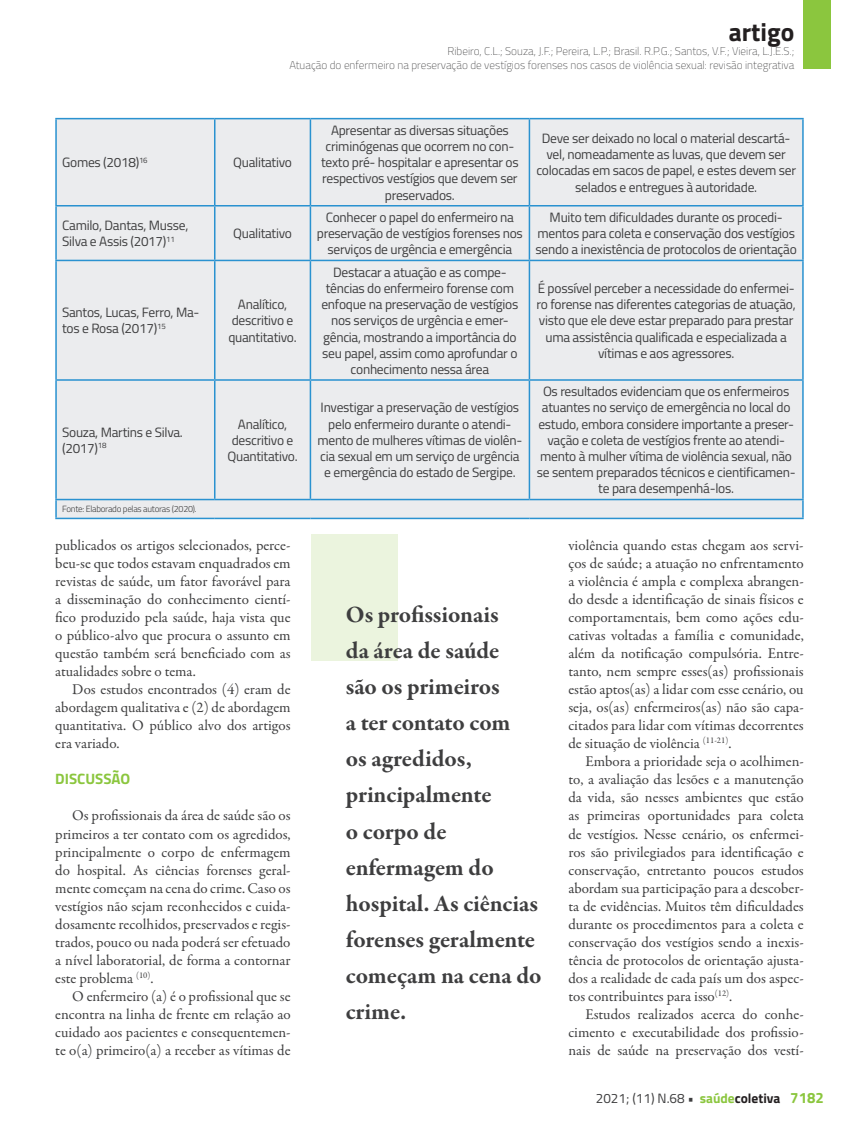
<style>
.page{position:relative;width:859px;height:1132px;background:#fff}
.page>*{position:absolute;margin:0;border:0;box-sizing:border-box;transform-origin:0 0}
.t1{font:700 25.5px "Titillium";color:#231f20}
.t2{font:700 24px/36px "Garamond Premr Pro";letter-spacing:-.005em;color:#3e3e3f}
.t3{font:15px/18px "Garamond Premr Pro";color:#3e3e3f;text-align:justify}
.t4{font:700 15px "Titillium";color:#8bc63e}
.t5{font:13.5px/16.2px "Titillium";letter-spacing:-.02em;color:#3e3e3f;text-align:center}
.t6{font:100 11.25px/13.5px "Titillium";color:#3e3e3f;text-align:right}
.t7{font:300 9px "Titillium";letter-spacing:-.03em;color:#3e3e3f}
.s1{font-weight:700}
.s2{font-weight:700;color:#8bc63e}
.s3{font-weight:700;color:#231f20}
.s4{font-weight:700;font-size:15px;color:#8bc63e}
</style>
<div class="page">
<div style="left:804px;top:0;width:27px;height:69px;background:#8bc63e"></div>
<div style="left:57px;top:119px;width:745px;height:398px;background:#ebecee"></div>
<hr style="left:55px;top:119px;width:2px;height:86px;background:#2a92d0">
<hr style="left:214px;top:119px;width:1px;height:86px;background:#2a92d0">
<hr style="left:310px;top:119px;width:1px;height:86px;background:#2a92d0">
<hr style="left:529px;top:119px;width:1px;height:86px;background:#2a92d0">
<hr style="left:802px;top:119px;width:2px;height:86px;background:#2a92d0">
<hr style="left:55px;top:206px;width:2px;height:53px;background:#2a92d0">
<hr style="left:214px;top:206px;width:1px;height:53px;background:#2a92d0">
<hr style="left:310px;top:206px;width:1px;height:53px;background:#2a92d0">
<hr style="left:529px;top:206px;width:1px;height:53px;background:#2a92d0">
<hr style="left:802px;top:206px;width:2px;height:53px;background:#2a92d0">
<hr style="left:55px;top:261px;width:2px;height:118px;background:#2a92d0">
<hr style="left:214px;top:261px;width:1px;height:118px;background:#2a92d0">
<hr style="left:310px;top:261px;width:1px;height:118px;background:#2a92d0">
<hr style="left:529px;top:261px;width:1px;height:118px;background:#2a92d0">
<hr style="left:802px;top:261px;width:2px;height:118px;background:#2a92d0">
<hr style="left:55px;top:380px;width:2px;height:118px;background:#2a92d0">
<hr style="left:214px;top:380px;width:1px;height:118px;background:#2a92d0">
<hr style="left:310px;top:380px;width:1px;height:118px;background:#2a92d0">
<hr style="left:529px;top:380px;width:1px;height:118px;background:#2a92d0">
<hr style="left:802px;top:380px;width:2px;height:118px;background:#2a92d0">
<svg style="left:55px;top:500px;width:2px;height:17px"></svg>
<svg style="left:802px;top:500px;width:2px;height:17px"></svg>
<hr style="left:55px;top:118px;width:160px;height:1px;background:#2a92d0">
<hr style="left:215px;top:118px;width:95px;height:1px;background:#2a92d0">
<hr style="left:310px;top:118px;width:219px;height:1px;background:#2a92d0">
<hr style="left:529px;top:118px;width:275px;height:1px;background:#2a92d0">
<hr style="left:55px;top:205px;width:160px;height:1px;background:#2a92d0">
<hr style="left:215px;top:205px;width:95px;height:1px;background:#2a92d0">
<hr style="left:310px;top:205px;width:219px;height:1px;background:#2a92d0">
<hr style="left:529px;top:205px;width:275px;height:1px;background:#2a92d0">
<hr style="left:55px;top:259px;width:160px;height:2px;background:#2a92d0">
<hr style="left:215px;top:259px;width:95px;height:2px;background:#2a92d0">
<hr style="left:310px;top:259px;width:219px;height:2px;background:#2a92d0">
<hr style="left:529px;top:259px;width:275px;height:2px;background:#2a92d0">
<hr style="left:55px;top:379px;width:160px;height:1px;background:#2a92d0">
<hr style="left:215px;top:379px;width:95px;height:1px;background:#2a92d0">
<hr style="left:310px;top:379px;width:219px;height:1px;background:#2a92d0">
<hr style="left:529px;top:379px;width:275px;height:1px;background:#2a92d0">
<hr style="left:55px;top:498px;width:160px;height:2px;background:#2a92d0">
<hr style="left:215px;top:498px;width:95px;height:2px;background:#2a92d0">
<hr style="left:310px;top:498px;width:219px;height:2px;background:#2a92d0">
<hr style="left:529px;top:498px;width:275px;height:2px;background:#2a92d0">
<hr style="left:55px;top:517px;width:160px;height:2px;background:#2a92d0">
<hr style="left:215px;top:517px;width:95px;height:2px;background:#2a92d0">
<hr style="left:310px;top:517px;width:219px;height:2px;background:#2a92d0">
<hr style="left:529px;top:517px;width:275px;height:2px;background:#2a92d0">
<div style="left:312px;top:534px;width:86px;height:126px;background:#ebf4de"></div>
<h1 class="t1" style="left:729px;top:12px;width:67px">artigo</h1>
<p class="t6" style="left:289px;top:44px;width:506px">Ribeiro, C.L.; Souza, J.F.; Pereira, L.P.; Brasil. R.P.G.; Santos, V.F.; Vieira, L.J.E.S.;<br>Atuação do enfermeiro na preservação de vestígios forenses nos casos de violência sexual: revisão integrativa</p>
<p class="t5" style="left:62px;top:154px;width:87px">Gomes (2018)<sup>16</sup></p>
<p class="t5" style="left:233px;top:154px;width:60px">Qualitativo</p>
<p class="t5" style="left:62px;top:216px;width:128px;text-align:left">Camilo, Dantas, Musse,<br>Silva e Assis (2017)<sup>11</sup></p>
<p class="t5" style="left:233px;top:224px;width:60px">Qualitativo</p>
<p class="t5" style="left:62px;top:303px;width:139px;text-align:left">Santos, Lucas, Ferro, Ma&shy;tos e Rosa (2017)<sup>15</sup></p>
<p class="t5" style="left:228px;top:295px;width:70px">Analítico, descritivo e quantitativo.</p>
<p class="t5" style="left:62px;top:423px;width:122px;text-align:left">Souza, Martins e Silva. (2017)<sup>18</sup></p>
<p class="t5" style="left:227px;top:415px;width:72px">Analítico, descritivo e<br>Quantitativo.</p>
<p class="t7" style="left:62px;top:502px;width:136px">Fonte: Elaborado pelas autoras (2020).</p>
<p class="t3" style="left:55px;top:536px;width:237px">publicados os artigos selecionados, perce&shy;beu-se que todos estavam enquadrados em revistas de saúde, um fator favorável para a disseminação do conhecimento cientí&shy;fico produzido pela saúde, haja vista que o público-alvo que procura o assunto em questão também será beneficiado com as atualidades sobre o tema.</p>
<p class="t3" style="left:55px;top:680px;width:237px;text-indent:17px">Dos estudos encontrados (4) eram de abordagem qualitativa e (2) de abordagem quantitativa. O público alvo dos artigos era variado.</p>
<p class="t4" style="left:55px;top:767px;width:76px">DISCUSSÃO</p>
<p class="t3" style="left:55px;top:806px;width:237px;text-indent:17px">Os profissionais da área de saúde são os primeiros a ter contato com os agredidos, principalmente o corpo de enfermagem do hospital. As ciências forenses geral&shy;mente começam na cena do crime. Caso os vestígios não sejam reconhecidos e cuida&shy;dosamente recolhidos, preservados e regis&shy;trados, pouco ou nada poderá ser efetuado a nível laboratorial, de forma a contornar este problema <sup>(10)</sup>.</p>
<p class="t3" style="left:55px;top:986px;width:237px;text-indent:17px">O enfermeiro (a) é o profissional que se encontra na linha de frente em relação ao cuidado aos pacientes e consequentemen&shy;te o(a) primeiro(a) a receber as vítimas de</p>
<p class="t5" style="left:321px;top:121px;width:199px">Apresentar as diversas situações criminógenas que ocorrem no con&shy;texto pré- hospitalar e apresentar os respectivos vestígios que devem ser preservados.</p>
<p class="t5" style="left:536px;top:129px;width:261px">Deve ser deixado no local o material descartá&shy;vel, nomeadamente as luvas, que devem ser colocadas em sacos de papel, e estes devem ser selados e entregues à autoridade.</p>
<p class="t5" style="left:317px;top:208px;width:207px">Conhecer o papel do enfermeiro na preservação de vestígios forenses nos serviços de urgência e emergência</p>
<p class="t5" style="left:535px;top:208px;width:263px">Muito tem dificuldades durante os procedi&shy;mentos para coleta e conservação dos vestígios sendo a inexistência de protocolos de orientação</p>
<p class="t5" style="left:321px;top:263px;width:198px">Destacar a atuação e as compe&shy;tências do enfermeiro forense com enfoque na preservação de vestígios nos serviços de urgência e emer&shy;gência, mostrando a importância do seu papel, assim como aprofundar o conhecimento nessa área</p>
<p class="t5" style="left:317px;top:399px;width:206px">Investigar a preservação de vestígios pelo enfermeiro durante o atendi&shy;mento de mulheres vítimas de violên&shy;cia sexual em um serviço de urgência e emergência do estado de Sergipe.</p>
<p class="t5" style="left:537px;top:279px;width:261px">É possível perceber a necessidade do enfermei&shy;ro forense nas diferentes categorias de atuação, visto que ele deve estar preparado para prestar uma assistência qualificada e especializada a vítimas e aos agressores.</p>
<p class="t5" style="left:537px;top:382px;width:260px">Os resultados evidenciam que os enfermeiros atuantes no serviço de emergência no local do estudo, embora considere importante a preser&shy;vação e coleta de vestígios frente ao atendi&shy;mento à mulher vítima de violência sexual, não se sentem preparados técnicos e cientificamen&shy;te para desempenhá-los.</p>
<h2 class="t2" style="left:346px;top:597px;width:197px">Os profissionais<br>da área de saúde<br>são os primeiros<br>a ter contato com<br>os agredidos, principalmente<br>o corpo de enfermagem do hospital. As ciências forenses geralmente começam na cena do crime.</h2>
<p class="t3" style="left:568px;top:536px;width:237px">violência quando estas chegam aos servi&shy;ços de saúde; a atuação no enfrentamento a violência é ampla e complexa abrangen&shy;do desde a identificação de sinais físicos e comportamentais, bem como ações edu&shy;cativas voltadas a família e comunidade, além da notificação compulsória. Entre&shy;tanto, nem sempre esses(as) profissionais estão aptos(as) a lidar com esse cenário, ou seja, os(as) enfermeiros(as) não são capa&shy;citados para lidar com vítimas decorrentes de situação de violência <sup>(11-21)</sup>.</p>
<p class="t3" style="left:568px;top:752px;width:237px;text-indent:17px">Embora a prioridade seja o acolhimen&shy;to, a avaliação das lesões e a manutenção da vida, são nesses ambientes que estão as primeiras oportunidades para coleta de vestígios. Nesse cenário, os enfermei&shy;ros são privilegiados para identificação e conservação, entretanto poucos estudos abordam sua participação para a descober&shy;ta de evidências. Muitos têm dificuldades durante os procedimentos para a coleta e conservação dos vestígios sendo a inexis&shy;tência de protocolos de orientação ajusta&shy;dos a realidade de cada país um dos aspec&shy;tos contribuintes para isso<sup>(12)</sup>.</p>
<p class="t3" style="left:568px;top:1004px;width:237px;text-indent:17px">Estudos realizados acerca do conhe&shy;cimento e executabilidade dos profissio&shy;nais de saúde na preservação dos vestí-</p>
<p class="t5" style="left:596px;top:1088px;width:230px">2021; (11) N.68 <span class="s1">•</span> <span class="s2">saúde</span><span class="s3">coletiva</span> <span class="s4">7182</span></p>
</div>
